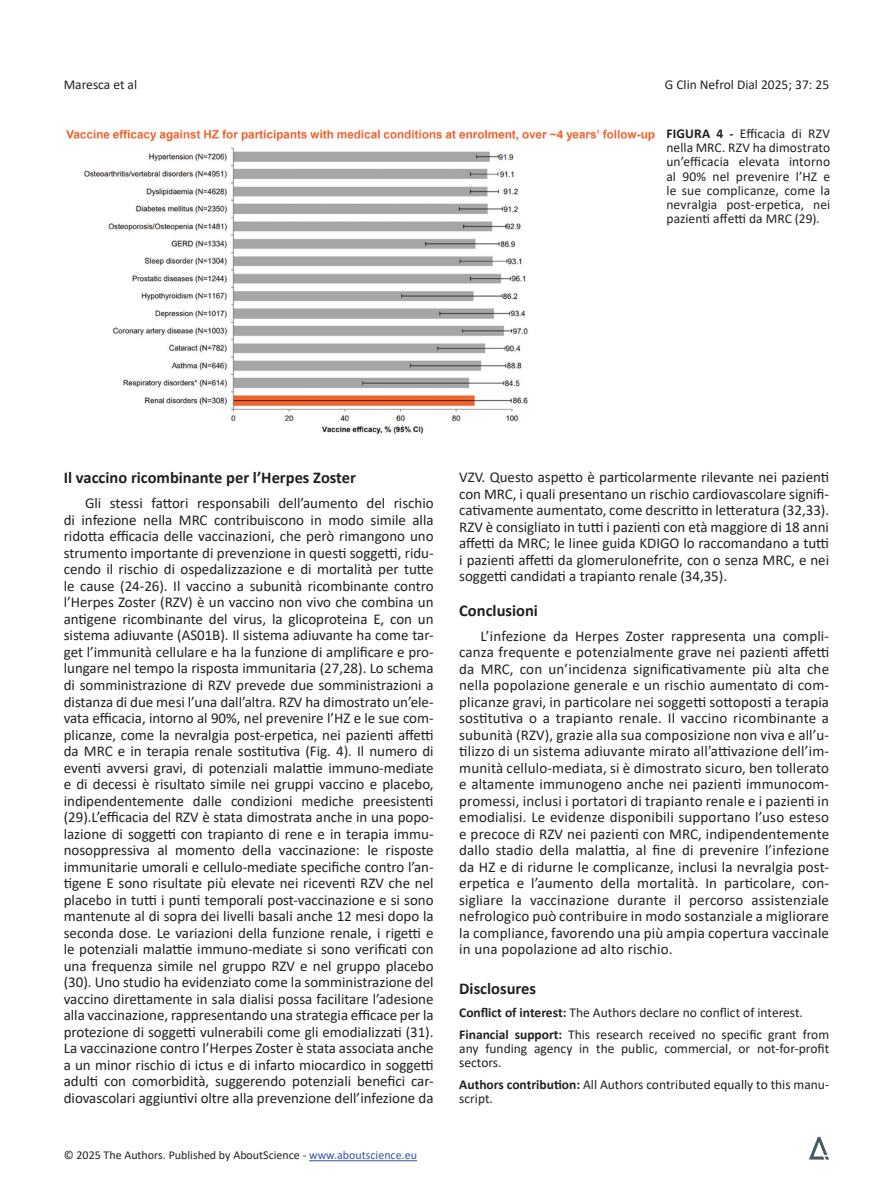
<style>
.page{position:relative;width:893px;height:1191px;background:#fff}
.page>*{position:absolute;margin:0;border:0;box-sizing:border-box;transform-origin:0 0}
.t1{font:700 16.5px "Calibri";color:#231f20}
.t2{font:15px/16.5px "Calibri";letter-spacing:-.005em;color:#231f20;text-align:justify}
.t3{font:13.5px/14.2px "Calibri";color:#231f20}
.t4{font:12px "Calibri";color:#231f20}
.s1{font-weight:700}
.s2{color:#3853a3}
</style>
<div class="page">
<hr style="left:309px;top:1160px;width:108px;height:1px;background:#3853a3">
<img style="left:809px;top:1136px;width:21px;height:24px">
<img style="left:65px;top:129px;width:589px;height:305px">
<p class="t3" style="left:64px;top:77px;width:75px">Maresca et al</p>
<p class="t3" style="left:665px;top:77px;width:166px">G Clin Nefrol Dial 2025; 37: 25</p>
<p class="t3" style="left:666px;top:126px;width:165px;text-align:justify"><span class="s1">FIGURA 4 -</span> Efficacia di RZV nella MRC. RZV ha dimostrato un’efficacia elevata intorno al 90% nel prevenire l’HZ e le sue complicanze, come la nevralgia post-erpetica, nei pazienti affetti da MRC (29).</p>
<p class="t1" style="left:64px;top:466px;width:294px">Il vaccino ricombinante per l’Herpes Zoster</p>
<p class="t2" style="left:64px;top:495px;width:371px;text-indent:21px">Gli stessi fattori responsabili dell’aumento del rischio di infezione nella MRC contribuiscono in modo simile alla ridotta efficacia delle vaccinazioni, che però rimangono uno strumento importante di prevenzione in questi soggetti, ridu&shy;cendo il rischio di ospedalizzazione e di mortalità per tutte le cause (24-26). Il vaccino a subunità ricombinante contro l’Herpes Zoster (RZV) è un vaccino non vivo che combina un antigene ricombinante del virus, la glicoproteina E, con un sistema adiuvante (AS01B). Il sistema adiuvante ha come tar&shy;get l’immunità cellulare e ha la funzione di amplificare e pro&shy;lungare nel tempo la risposta immunitaria (27,28). Lo schema di somministrazione di RZV prevede due somministrazioni a distanza di due mesi l’una dall’altra. RZV ha dimostrato un’ele&shy;vata efficacia, intorno al 90%, nel prevenire l’HZ e le sue com&shy;plicanze, come la nevralgia post-erpetica, nei pazienti affetti da MRC e in terapia renale sostitutiva (Fig. 4). Il numero di eventi avversi gravi, di potenziali malattie immuno-mediate e di decessi è risultato simile nei gruppi vaccino e placebo, indipendentemente dalle condizioni mediche preesistenti (29).L’efficacia del RZV è stata dimostrata anche in una popo&shy;lazione di soggetti con trapianto di rene e in terapia immu&shy;nosoppressiva al momento della vaccinazione: le risposte immunitarie umorali e cellulo-mediate specifiche contro l’an&shy;tigene E sono risultate più elevate nei riceventi RZV che nel placebo in tutti i punti temporali post-vaccinazione e si sono mantenute al di sopra dei livelli basali anche 12 mesi dopo la seconda dose. Le variazioni della funzione renale, i rigetti e le potenziali malattie immuno-mediate si sono verificati con una frequenza simile nel gruppo RZV e nel gruppo placebo (30). Uno studio ha evidenziato come la somministrazione del vaccino direttamente in sala dialisi possa facilitare l’adesione alla vaccinazione, rappresentando una strategia efficace per la protezione di soggetti vulnerabili come gli emodializzati (31).<br>La vaccinazione contro l’Herpes Zoster è stata associata anche a un minor rischio di ictus e di infarto miocardico in soggetti adulti con comorbidità, suggerendo potenziali benefici car&shy;diovascolari aggiuntivi oltre alla prevenzione dell’infezione da</p>
<p class="t4" style="left:64px;top:1147px;width:355px">© 2025 The Authors. Published by AboutScience - <span class="s2">www.aboutscience.eu</span></p>
<p class="t2" style="left:459px;top:469px;width:371px">VZV. Questo aspetto è particolarmente rilevante nei pazienti con MRC, i quali presentano un rischio cardiovascolare signifi&shy;cativamente aumentato, come descritto in letteratura (32,33).<br>RZV è consigliato in tutti i pazienti con età maggiore di 18 anni affetti da MRC; le linee guida KDIGO lo raccomandano a tutti i pazienti affetti da glomerulonefrite, con o senza MRC, e nei soggetti candidati a trapianto renale (34,35).</p>
<p class="t1" style="left:459px;top:598px;width:80px">Conclusioni</p>
<p class="t2" style="left:459px;top:627px;width:371px;text-indent:21px">L’infezione da Herpes Zoster rappresenta una compli&shy;canza frequente e potenzialmente grave nei pazienti affetti da MRC, con un’incidenza significativamente più alta che nella popolazione generale e un rischio aumentato di com&shy;plicanze gravi, in particolare nei soggetti sottoposti a terapia sostitutiva o a trapianto renale. Il vaccino ricombinante a subunità (RZV), grazie alla sua composizione non viva e all’u&shy;tilizzo di un sistema adiuvante mirato all’attivazione dell’im&shy;munità cellulo-mediata, si è dimostrato sicuro, ben tollerato e altamente immunogeno anche nei pazienti immunocom&shy;promessi, inclusi i portatori di trapianto renale e i pazienti in emodialisi. Le evidenze disponibili supportano l’uso esteso e precoce di RZV nei pazienti con MRC, indipendentemente dallo stadio della malattia, al fine di prevenire l’infezione da HZ e di ridurne le complicanze, inclusi la nevralgia post&shy;erpetica e l’aumento della mortalità. In particolare, con&shy;sigliare la vaccinazione durante il percorso assistenziale nefrologico può contribuire in modo sostanziale a migliorare la compliance, favorendo una più ampia copertura vaccinale in una popolazione ad alto rischio.</p>
<p class="t1" style="left:459px;top:976px;width:78px">Disclosures</p>
<p class="t3" style="left:459px;top:1001px;width:371px;line-height:21.8px"><span class="s1">Conflict of interest:</span> The Authors declare no conflict of interest.<br><span class="s1">Financial support:</span> This research received no specific grant from</p>
<p class="t3" style="left:459px;top:1040px;width:371px">any funding agency in the public, commercial, or not-for-profit sectors.</p>
<p class="t3" style="left:459px;top:1076px;width:371px"><span class="s1">Authors contribution:</span> All Authors contributed equally to this manu&shy;script.</p>
</div>
